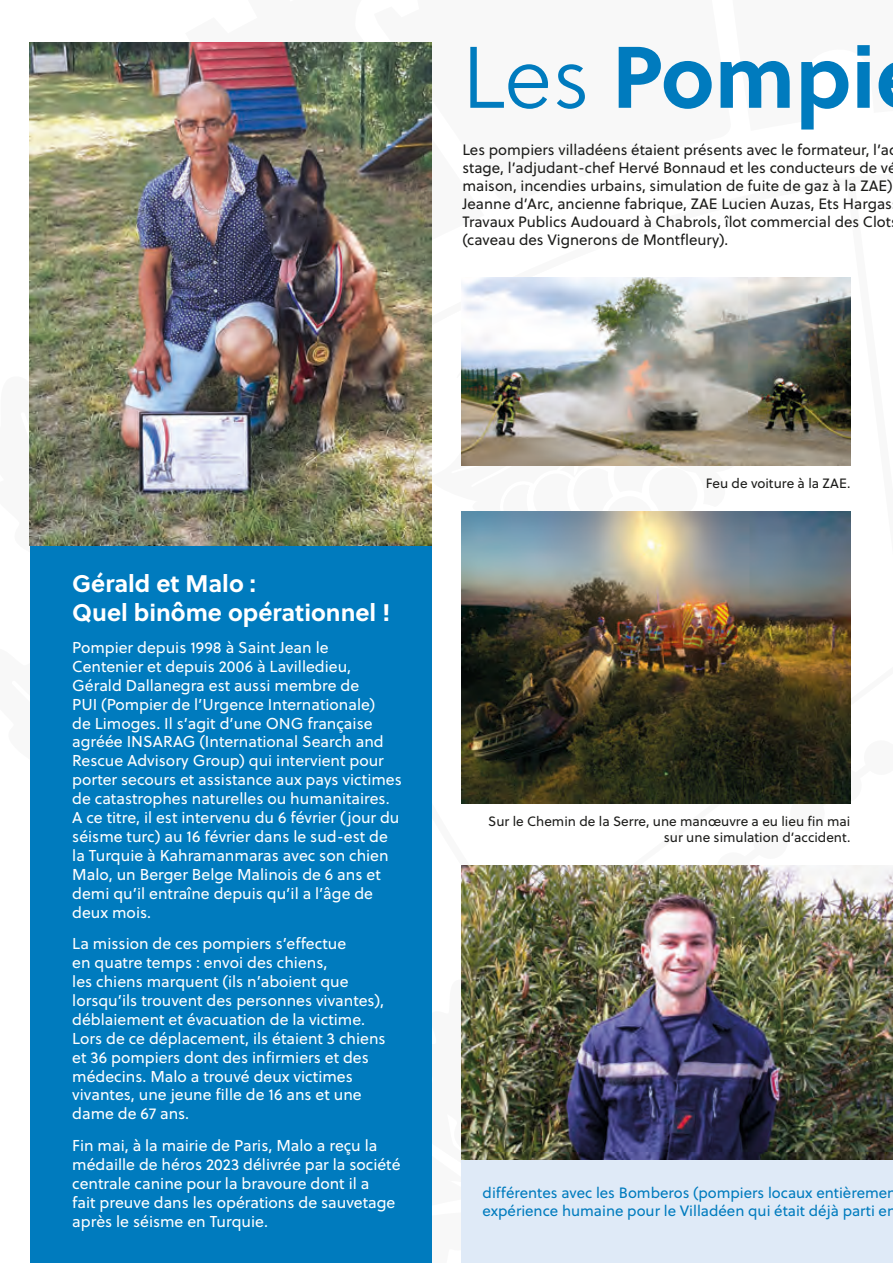
<style>
.page{position:relative;width:893px;height:1263px;background:#fff}
.page>*{position:absolute;margin:0;border:0;box-sizing:border-box;transform-origin:0 0}
.t1{font:700 87px "Soleil";color:#007bbe}
.t2{font:700 24px/28.8px "Soleil";color:#fff}
.t3{font:15.75px/18.9px "Soleil";color:#fff}
.t4{font:15px/18px "Soleil";color:#1d1d1b}
.t5{font:15px/18px "Soleil";color:#007bbe}
.t6{font:13.5px/16.2px "Soleil";color:#1d1d1b;text-align:right}
.s1{font-family:"Soleil Lt";font-weight:400}
</style>
<div class="page">
<svg style="left:847px;top:277px;width:32px;height:589px"></svg>
<div style="left:461px;top:991px;width:432px;height:272px;background:#dfeaf7"></div>
<div style="left:30px;top:545px;width:402px;height:718px;background:#007bbe"></div>
<img style="left:461px;top:278px;width:389px;height:187px">
<img style="left:461px;top:511px;width:389px;height:292px">
<img style="left:462px;top:866px;width:431px;height:293px">
<img style="left:30px;top:43px;width:402px;height:503px">
<p class="t1" style="left:461px;top:10px;width:416px"><span class="s1">Les</span> Pompi</p>
<p class="t4" style="left:462px;top:140px;width:435px">Les pompiers villadéens étaient présents avec le formateur, l’a stage, l’adjudant-chef Hervé Bonnaud et les conducteurs de vé maison, incendies urbains, simulation de fuite de gaz à la ZAE)<br>Jeanne d’Arc, ancienne fabrique, ZAE Lucien Auzas, Ets Hargas Travaux Publics Audouard à Chabrols, îlot commercial des Clot (caveau des Vignerons de Montfleury).</p>
<p class="t2" style="left:72px;top:568px;width:319px">Gérald et Malo :<br>Quel binôme opérationnel !</p>
<p class="t3" style="left:72px;top:637px;width:331px">Pompier depuis 1998 à Saint Jean le Centenier et depuis 2006 à Lavilledieu, Gérald Dallanegra est aussi membre de<br>PUI (Pompier de l’Urgence Internationale)<br>de Limoges. Il s’agit d’une ONG française agréée INSARAG (International Search and Rescue Advisory Group) qui intervient pour porter secours et assistance aux pays victimes de catastrophes naturelles ou humanitaires.<br>A ce titre, il est intervenu du 6 février (jour du séisme turc) au 16 février dans le sud-est de la Turquie à Kahramanmaras avec son chien Malo, un Berger Belge Malinois de 6 ans et demi qu’il entraîne depuis qu’il a l’âge de deux mois.</p>
<p class="t3" style="left:72px;top:934px;width:315px">La mission de ces pompiers s’effectue<br>en quatre temps : envoi des chiens,<br>les chiens marquent (ils n’aboient que lorsqu’ils trouvent des personnes vivantes), déblaiement et évacuation de la victime.<br>Lors de ce déplacement, ils étaient 3 chiens et 36 pompiers dont des infirmiers et des médecins. Malo a trouvé deux victimes vivantes, une jeune fille de 16 ans et une dame de 67 ans.</p>
<p class="t3" style="left:72px;top:1135px;width:330px">Fin mai, à la mairie de Paris, Malo a reçu la médaille de héros 2023 délivrée par la société centrale canine pour la bravoure dont il a<br>fait preuve dans les opérations de sauvetage après le séisme en Turquie.</p>
<p class="t6" style="left:706px;top:475px;width:146px">Feu de voiture à la ZAE.</p>
<p class="t6" style="left:488px;top:813px;width:364px">Sur le Chemin de la Serre, une manœuvre a eu lieu fin mai sur une simulation d’accident.</p>
<p class="t5" style="left:483px;top:1183px;width:415px">différentes avec les Bomberos (pompiers locaux entièremen expérience humaine pour le Villadéen qui était déjà parti en</p>
</div>
